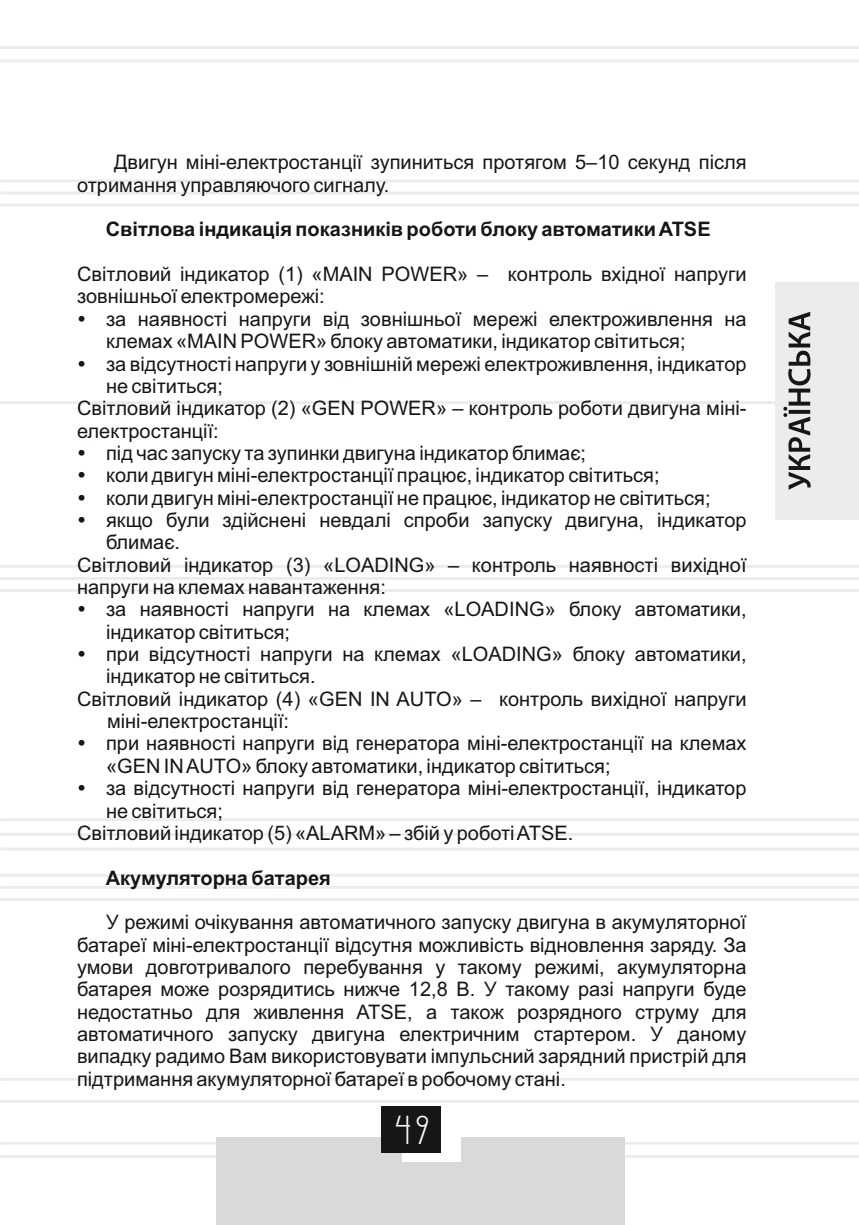
<style>
.page{position:relative;width:859px;height:1225px;background:#fff}
.page>*{position:absolute;margin:0;border:0;box-sizing:border-box;transform-origin:0 0}
.t1{font:35px "DS Standart Cyr";color:#fff}
.t2{font:20px/22.4px "Arial";color:#151616}
.t3{font:700 20px "Arial";color:#151616}
</style>
<div class="page">
<hr style="left:0;top:179px;width:859px;height:3px;background:#ececec">
<svg style="left:0;top:191px;width:859px;height:3px"></svg>
<hr style="left:0;top:204px;width:859px;height:2px;background:#ececec">
<hr style="left:0;top:565px;width:859px;height:3px;background:#ececec">
<hr style="left:0;top:577px;width:859px;height:3px;background:#ececec">
<hr style="left:0;top:589px;width:859px;height:3px;background:#ececec">
<hr style="left:0;top:818px;width:859px;height:3px;background:#ececec">
<hr style="left:0;top:833px;width:859px;height:3px;background:#ececec">
<hr style="left:0;top:847px;width:859px;height:3px;background:#ececec">
<hr style="left:0;top:874px;width:859px;height:2px;background:#ececec">
<hr style="left:0;top:886px;width:859px;height:3px;background:#ececec">
<hr style="left:0;top:898px;width:859px;height:2px;background:#ececec">
<hr style="left:0;top:1141px;width:859px;height:3px;background:#ececec">
<hr style="left:0;top:1155px;width:859px;height:2px;background:#ececec">
<hr style="left:0;top:46px;width:859px;height:3px;background:#ececec">
<hr style="left:0;top:59px;width:859px;height:3px;background:#ececec">
<hr style="left:0;top:1078px;width:859px;height:2px;background:#ececec">
<hr style="left:0;top:1100px;width:859px;height:2px;background:#ececec">
<hr style="left:0;top:401px;width:859px;height:3px;background:#ececec">
<div style="left:216px;top:1137px;width:409px;height:88px;background:#d9d9da"></div>
<div style="left:403px;top:1109px;width:58px;height:53px;background:#fff"></div>
<div style="left:381px;top:1106px;width:60px;height:47px;background:#151616"></div>
<div style="left:776px;top:282px;width:83px;height:237px;background:#ececec"></div>
<svg style="left:783px;top:312px;width:28px;height:178px"></svg>
<p class="t2" style="left:77px;top:153px;width:671px;text-indent:37px">Двигун міні-електростанції зупиниться протягом 5‒10 секунд після отримання управляючого сигналу.</p>
<p class="t3" style="left:106px;top:222px;width:606px">Світлова індикація показників роботи блоку автоматики ATSE</p>
<p class="t2" style="left:77px;top:265px;width:671px">Світловий індикатор (1) «MAIN POWER» – контроль вхідної напруги зовнішньої електромережі:</p>
<p class="t2" style="left:106px;top:309px;width:642px">за наявності напруги від зовнішньої мережі електроживлення на</p>
<p class="t2" style="left:106px;top:332px;width:581px">клемах «MAIN POWER» блоку автоматики, індикатор світиться;</p>
<p class="t2" style="left:106px;top:354px;width:642px">за відсутності напруги у зовнішній мережі електроживлення, індикатор</p>
<p class="t2" style="left:106px;top:376px;width:118px">не світиться;</p>
<p class="t2" style="left:77px;top:399px;width:671px">Світловий індикатор (2) «GEN POWER» – контроль роботи двигуна міні-</p>
<p class="t2" style="left:77px;top:421px;width:143px">електростанції:</p>
<p class="t2" style="left:106px;top:443px;width:482px">під час запуску та зупинки двигуна індикатор блимає;</p>
<p class="t2" style="left:106px;top:466px;width:555px">коли двигун міні-електростанції працює, індикатор світиться;</p>
<p class="t2" style="left:106px;top:488px;width:606px">коли двигун міні-електростанції не працює, індикатор не світиться;</p>
<p class="t2" style="left:106px;top:510px;width:642px">якщо були здійснені невдалі спроби запуску двигуна, індикатор</p>
<p class="t2" style="left:106px;top:533px;width:76px">блимає.</p>
<p class="t2" style="left:77px;top:555px;width:671px">Світловий індикатор (3) «LOADING» – контроль наявності вихідної</p>
<p class="t2" style="left:77px;top:577px;width:310px">напруги на клемах навантаження:</p>
<p class="t2" style="left:106px;top:600px;width:642px">за наявності напруги на клемах «LOADING» блоку автоматики,</p>
<p class="t2" style="left:106px;top:622px;width:186px">індикатор світиться;</p>
<p class="t2" style="left:106px;top:644px;width:642px">при відсутності напруги на клемах «LOADING» блоку автоматики,</p>
<p class="t2" style="left:106px;top:667px;width:211px">індикатор не світиться.</p>
<p class="t2" style="left:77px;top:689px;width:671px">Світловий індикатор (4) «GEN IN AUTO» – контроль вихідної напруги</p>
<p class="t2" style="left:107px;top:711px;width:184px">міні-електростанції:</p>
<p class="t2" style="left:106px;top:734px;width:642px">при наявності напруги від генератора міні-електростанції на клемах</p>
<p class="t2" style="left:106px;top:756px;width:506px">«GEN IN AUTO» блоку автоматики, індикатор світиться;</p>
<p class="t2" style="left:106px;top:779px;width:642px">за відсутності напруги від генератора міні-електростанції, індикатор</p>
<p class="t2" style="left:106px;top:801px;width:118px">не світиться;</p>
<p class="t2" style="left:77px;top:823px;width:498px">Світловий індикатор (5) «ALARM» – збій у роботі ATSE.</p>
<p class="t3" style="left:106px;top:870px;width:226px">Акумуляторна батарея</p>
<p class="t2" style="left:77px;top:913px;width:671px;text-align:justify;text-indent:29px">У режимі очікування автоматичного запуску двигуна в акумуляторної батареї міні-електростанції відсутня можливість відновлення заряду. За умови довготривалого перебування у такому режимі, акумуляторна батарея може розрядитись нижче 12,8 В. У такому разі напруги буде недостатньо для живлення ATSE, а також розрядного струму для автоматичного запуску двигуна електричним стартером. У даному випадку радимо Вам використовувати імпульсний зарядний пристрій для підтримання акумуляторної батареї в робочому стані.</p>
<h1 class="t1" style="left:395px;top:1115px;width:35px">49</h1>
</div>
